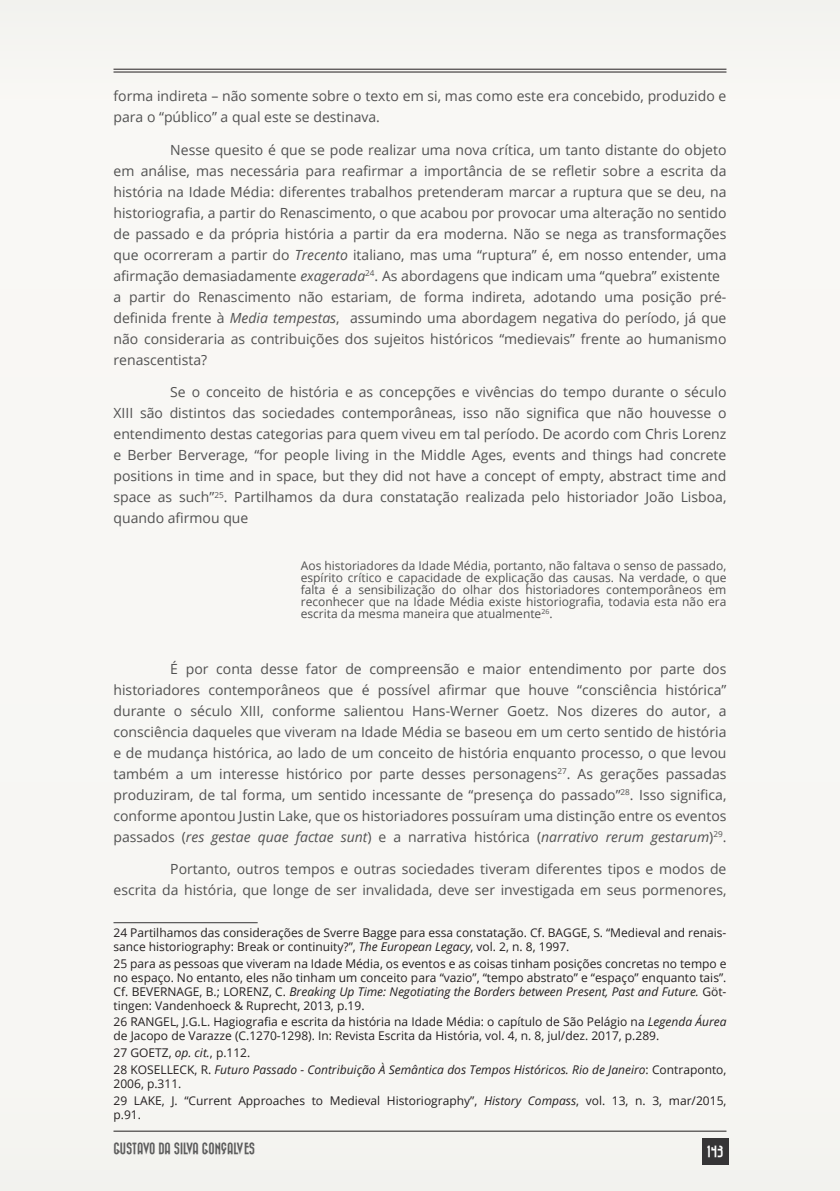
<style>
.page{position:relative;width:840px;height:1191px;background:#fff}
.page>*{position:absolute;margin:0;border:0;box-sizing:border-box;transform-origin:0 0}
.TEXTO{font:14px/21px "Open Sans";color:#515151}
.t1{font:12px/14px "Open Sans";color:#231f20}
.TEXTO-2{font:12px/12px "Open Sans";color:#515151;text-align:justify}
.t2{font:italic 12px/14px "Open Sans";color:#231f20}
.t3{font:12px "Bazar";letter-spacing:-.03em;color:#5d5d5d}
.t4{font:12px "Bazar";color:#fff}
.s1{font-style:italic}
.s2{font-style:normal}
</style>
<div class="page">
<div style="left:0;top:0;width:839px;height:1190px;background:#f8f7f4"></div>
<hr style="left:113px;top:69px;width:613px;height:1px;background:#231f20">
<hr style="left:113px;top:72px;width:613px;height:1px;background:#231f20">
<hr style="left:113px;top:1130px;width:613px;height:1px;background:#231f20">
<div style="left:701px;top:1138px;width:27px;height:27px;background:#363536"></div>
<hr style="left:113px;top:922px;width:144px;height:1px;background:#363536">
<p class="TEXTO" style="left:113px;top:85px;width:614px">forma indireta – não somente sobre o texto em si, mas como este era concebido, produzido e para o “público” a qual este se destinava.</p>
<p class="TEXTO" style="left:113px;top:139px;width:614px;text-indent:57px">Nesse quesito é que se pode realizar uma nova crítica, um tanto distante do objeto em análise, mas necessária para reafirmar a importância de se refletir sobre a escrita da história na Idade Média: diferentes trabalhos pretenderam marcar a ruptura que se deu, na historiografia, a partir do Renascimento, o que acabou por provocar uma alteração no sentido de passado e da própria história a partir da era moderna. Não se nega as transformações que ocorreram a partir do <span class="s1">Trecento</span> italiano, mas uma “ruptura” é, em nosso entender, uma afirmação demasiadamente <span class="s1">exagerada</span><sup>24</sup>. As abordagens que indicam uma “quebra” existente a partir do Renascimento não estariam, de forma indireta, adotando uma posição pré&shy;definida frente à <span class="s1">Media tempestas</span>, assumindo uma abordagem negativa do período, já que não consideraria as contribuições dos sujeitos históricos “medievais” frente ao humanismo renascentista?</p>
<p class="TEXTO" style="left:113px;top:381px;width:614px;text-align:justify;text-indent:57px">Se o conceito de história e as concepções e vivências do tempo durante o século XIII são distintos das sociedades contemporâneas, isso não significa que não houvesse o entendimento destas categorias para quem viveu em tal período. De acordo com Chris Lorenz e Berber Berverage, “for people living in the Middle Ages, events and things had concrete positions in time and in space, but they did not have a concept of empty, abstract time and space as such”<sup>25</sup>. Partilhamos da dura constatação realizada pelo historiador João Lisboa, quando afirmou que</p>
<p class="TEXTO-2" style="left:300px;top:559px;width:427px">Aos historiadores da Idade Média, portanto, não faltava o senso de passado, espírito crítico e capacidade de explicação das causas. Na verdade, o que falta é a sensibilização do olhar dos historiadores contemporâneos em reconhecer que na Idade Média existe historiografia, todavia esta não era escrita da mesma maneira que atualmente<sup>26</sup>.</p>
<p class="TEXTO" style="left:113px;top:658px;width:614px;text-align:justify;text-indent:57px">É por conta desse fator de compreensão e maior entendimento por parte dos historiadores contemporâneos que é possível afirmar que houve “consciência histórica” durante o século XIII, conforme salientou Hans-Werner Goetz. Nos dizeres do autor, a consciência daqueles que viveram na Idade Média se baseou em um certo sentido de história e de mudança histórica, ao lado de um conceito de história enquanto processo, o que levou também a um interesse histórico por parte desses personagens<sup>27</sup>. As gerações passadas produziram, de tal forma, um sentido incessante de “presença do passado”<sup>28</sup>. Isso significa, conforme apontou Justin Lake, que os historiadores possuíram uma distinção entre os eventos passados (<span class="s1">res gestae quae factae sunt</span>) e a narrativa histórica (<span class="s1">narrativo rerum gestarum</span>)<sup>29</sup>.</p>
<p class="TEXTO" style="left:113px;top:858px;width:614px;text-align:right">Portanto, outros tempos e outras sociedades tiveram diferentes tipos e modos de<br>escrita da história, que longe de ser invalidada, deve ser investigada em seus pormenores,</p>
<p class="t1" style="left:113px;top:925px;width:614px">24 Partilhamos das considerações de Sverre Bagge para essa constatação. Cf. BAGGE, S. “Medieval and renais&shy;sance historiography: Break or continuity?”, <span class="s1">The European Legacy</span>, vol. 2, n. 8, 1997.</p>
<p class="t1" style="left:113px;top:956px;width:614px;text-align:justify">25 para as pessoas que viveram na Idade Média, os eventos e as coisas tinham posições concretas no tempo e no espaço. No entanto, eles não tinham um conceito para “vazio”, “tempo abstrato” e “espaço” enquanto tais”.<br>Cf. BEVERNAGE, B.; LORENZ, C. <span class="s1">Breaking Up Time: Negotiating the Borders between Present, Past and Future.</span> Göt&shy;tingen: Vandenhoeck &amp; Ruprecht, 2013, p.19.</p>
<p class="t1" style="left:113px;top:1014px;width:614px">26 RANGEL, J.G.L. Hagiografia e escrita da história na Idade Média: o capítulo de São Pelágio na <span class="s1">Legenda Áurea </span>de Jacopo de Varazze (C.1270-1298). In: Revista Escrita da História, vol. 4, n. 8, jul/dez. 2017, p.289.</p>
<p class="t1" style="left:113px;top:1045px;width:138px">27 GOETZ, <span class="s1">op. cit.</span>, p.112.</p>
<p class="t2" style="left:113px;top:1062px;width:614px"><span class="s2">28 KOSELLECK, R.</span> Futuro Passado - Contribuição À Semântica dos Tempos Históricos. Rio de Janeiro<span class="s2">: Contraponto,<br>2006, p.311.</span></p>
<p class="t1" style="left:113px;top:1093px;width:614px">29 LAKE, J. “Current Approaches to Medieval Historiography”, <span class="s1">History Compass</span>, vol. 13, n. 3, mar/2015, p.91.</p>
<p class="t3" style="left:113px;top:1142px;width:143px">GUSTAVO DA SILVA GONÇALVES</p>
<p class="t4" style="left:706px;top:1145px;width:18px">143</p>
</div>
